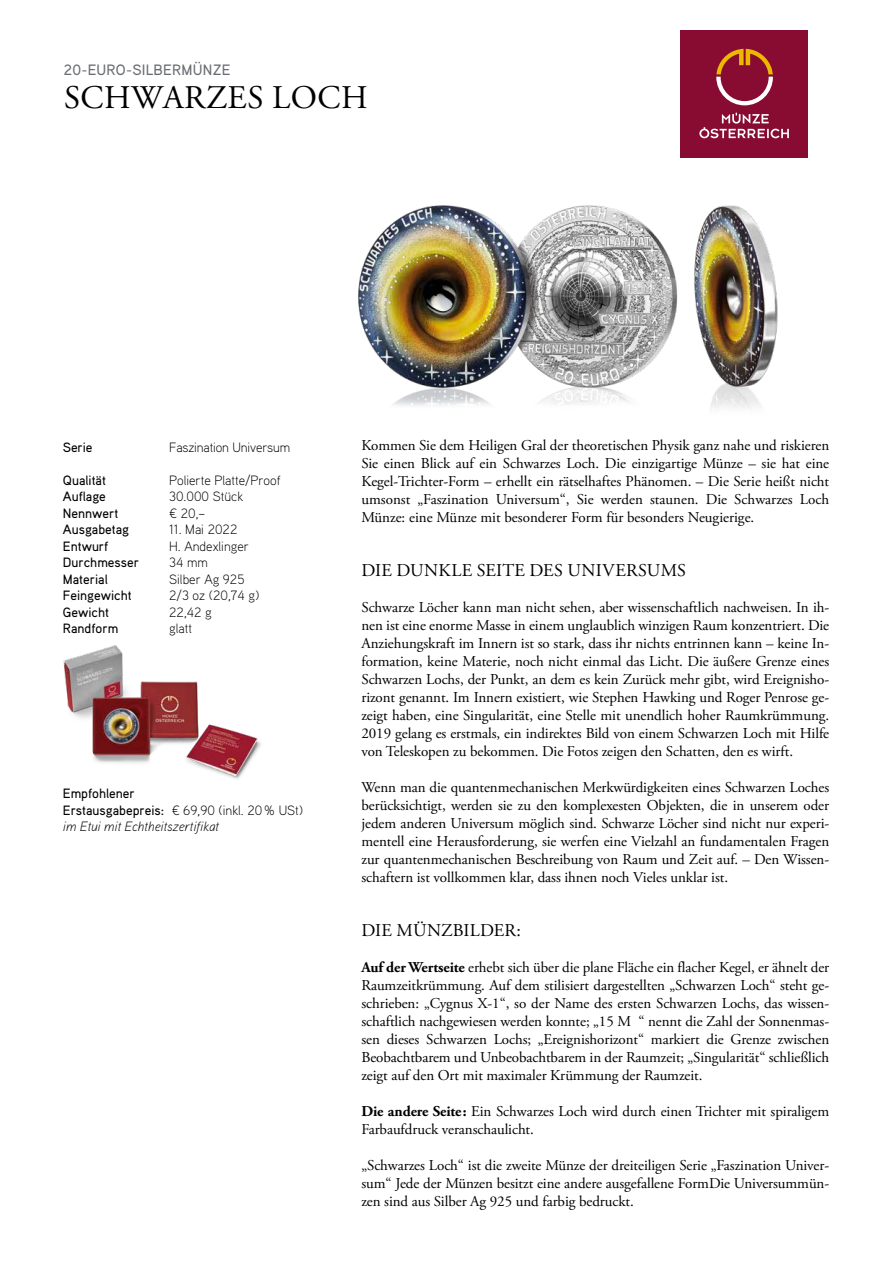
<style>
.page{position:relative;width:893px;height:1263px;background:#fff}
.page>*{position:absolute;margin:0;border:0;box-sizing:border-box;transform-origin:0 0}
.t1{font:33px "Adobe Garamond Pro";letter-spacing:.015em;color:#000}
.t2{font:18px "Adobe Garamond Pro";letter-spacing:.015em;color:#000}
.t3{font:15px/18px "Adobe Garamond Pro";letter-spacing:-.005em;color:#000;text-align:justify}
.t4{font:500 15px "Aaux Pro";letter-spacing:.015em;color:#696c72}
.t5{font:500 13.5px/16.5px "Aaux Pro";color:#000}
.t6{font:300 13.5px "Aaux Pro";color:#000}
.s1{font-weight:300}
.s2{font-weight:300;font-style:italic}
.s3{font-weight:700}
</style>
<div class="page">
<div style="left:680px;top:30px;width:128px;height:127px;background:#880c32"></div>
<svg style="left:716px;top:49px;width:57px;height:56px"></svg>
<svg style="left:699px;top:113px;width:90px;height:25px"></svg>
<img style="left:63px;top:645px;width:198px;height:134px">
<img style="left:358px;top:205px;width:420px;height:204px">
<p class="t4" style="left:64px;top:61px;width:168px">20-EURO-SILBERMÜNZE</p>
<h1 class="t1" style="left:64px;top:78px;width:305px">SCHWARZES LOCH</h1>
<p class="t5" style="left:63px;top:438px;width:31px">Serie</p>
<p class="t6" style="left:169px;top:438px;width:122px">Faszination Universum</p>
<p class="t5" style="left:63px;top:471px;width:45px">Qualität</p>
<p class="t6" style="left:169px;top:471px;width:113px">Polierte Platte/Proof</p>
<p class="t5" style="left:63px;top:488px;width:44px">Auflage</p>
<p class="t6" style="left:169px;top:488px;width:76px">30.000 Stück</p>
<p class="t5" style="left:63px;top:504px;width:57px">Nennwert</p>
<p class="t6" style="left:169px;top:504px;width:38px">¤ 20,–</p>
<p class="t5" style="left:63px;top:521px;width:68px">Ausgabetag</p>
<p class="t6" style="left:169px;top:521px;width:70px">11. Mai 2022</p>
<p class="t5" style="left:63px;top:537px;width:47px">Entwurf</p>
<p class="t6" style="left:169px;top:537px;width:81px">H. Andexlinger</p>
<p class="t5" style="left:63px;top:554px;width:78px">Durchmesser</p>
<p class="t6" style="left:169px;top:554px;width:40px">34 mm</p>
<p class="t5" style="left:63px;top:570px;width:46px">Material</p>
<p class="t6" style="left:169px;top:570px;width:77px">Silber Ag 925</p>
<p class="t5" style="left:63px;top:587px;width:70px">Feingewicht</p>
<p class="t6" style="left:169px;top:587px;width:92px">2/3 oz (20,74 g)</p>
<p class="t5" style="left:63px;top:603px;width:48px">Gewicht</p>
<p class="t6" style="left:169px;top:603px;width:44px">22,42 g</p>
<p class="t5" style="left:63px;top:620px;width:57px">Randform</p>
<p class="t6" style="left:169px;top:620px;width:24px">glatt</p>
<p class="t5" style="left:63px;top:785px;width:242px">Empfohlener<br>Erstausgabepreis: <span class="s1">¤ 69,90 (inkl. 20% USt) </span><span class="s2">im Etui mit Echtheitszertifikat</span></p>
<p class="t3" style="left:361px;top:437px;width:469px">Kommen Sie dem Heiligen Gral der theoretischen Physik ganz nahe und riskieren Sie einen Blick auf ein Schwarzes Loch. Die einzigartige Münze – sie hat eine Kegel-Trichter-Form – erhellt ein rätselhaftes Phänomen. – Die Serie heißt nicht umsonst „Faszination Universum“, Sie werden staunen. Die Schwarzes Loch Münze: eine Münze mit besonderer Form für besonders Neugierige.</p>
<p class="t2" style="left:362px;top:559px;width:326px">DIE DUNKLE SEITE DES UNIVERSUMS</p>
<p class="t3" style="left:361px;top:599px;width:469px">Schwarze Löcher kann man nicht sehen, aber wissenschaftlich nachweisen. In ih&shy;nen ist eine enorme Masse in einem unglaublich winzigen Raum konzentriert. Die Anziehungskraft im Innern ist so stark, dass ihr nichts entrinnen kann – keine In&shy;formation, keine Materie, noch nicht einmal das Licht. Die äußere Grenze eines Schwarzen Lochs, der Punkt, an dem es kein Zurück mehr gibt, wird Ereignisho&shy;rizont genannt. Im Innern existiert, wie Stephen Hawking und Roger Penrose ge&shy;zeigt haben, eine Singularität, eine Stelle mit unendlich hoher Raumkrümmung.<br>2019 gelang es erstmals, ein indirektes Bild von einem Schwarzen Loch mit Hilfe von Teleskopen zu bekommen. Die Fotos zeigen den Schatten, den es wirft.</p>
<p class="t3" style="left:361px;top:779px;width:469px">Wenn man die quantenmechanischen Merkwürdigkeiten eines Schwarzen Loches berücksichtigt, werden sie zu den komplexesten Objekten, die in unserem oder jedem anderen Universum möglich sind. Schwarze Löcher sind nicht nur experi&shy;mentell eine Herausforderung, sie werfen eine Vielzahl an fundamentalen Fragen zur quantenmechanischen Beschreibung von Raum und Zeit auf. – Den Wissen&shy;schaftern ist vollkommen klar, dass ihnen noch Vieles unklar ist.</p>
<p class="t2" style="left:362px;top:919px;width:161px">DIE MÜNZBILDER:</p>
<p class="t3" style="left:361px;top:959px;width:469px"><span class="s3">Auf der Wertseite</span> erhebt sich über die plane Fläche ein flacher Kegel, er ähnelt der Raumzeitkrümmung. Auf dem stilisiert dargestellten „Schwarzen Loch“ steht ge&shy;schrieben: „Cygnus X-1“, so der Name des ersten Schwarzen Lochs, das wissen&shy;schaftlich nachgewiesen werden konnte; „15 M☉“ nennt die Zahl der Sonnenmas&shy;sen dieses Schwarzen Lochs; „Ereignishorizont“ markiert die Grenze zwischen Beobachtbarem und Unbeobachtbarem in der Raumzeit; „Singularität“ schließlich zeigt auf den Ort mit maximaler Krümmung der Raumzeit.</p>
<p class="t3" style="left:361px;top:1103px;width:469px"><span class="s3">Die andere Seite:</span> Ein Schwarzes Loch wird durch einen Trichter mit spiraligem<br>Farbaufdruck veranschaulicht.</p>
<p class="t3" style="left:361px;top:1157px;width:469px">„Schwarzes Loch“ ist die zweite Münze der dreiteiligen Serie „Faszination Univer&shy;sum“ Jede der Münzen besitzt eine andere ausgefallene FormDie Universummün&shy;zen sind aus Silber Ag 925 und farbig bedruckt.</p>
</div>
